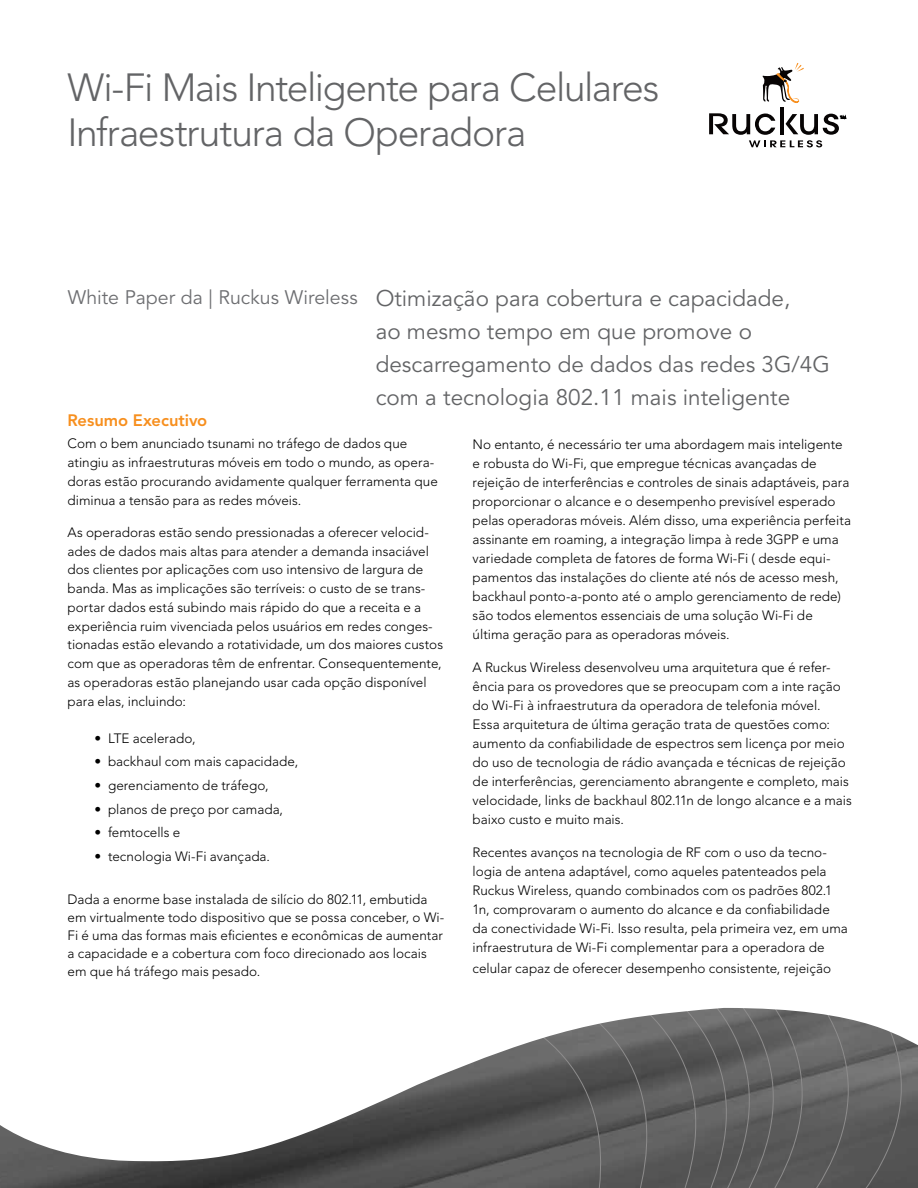
<style>
.page{position:relative;width:918px;height:1188px;background:#fff}
.page>*{position:absolute;margin:0;border:0;box-sizing:border-box;transform-origin:0 0}
.t1{font:300 39px/45.8px "Avenir LT Std";letter-spacing:-.03em;color:#636466}
.t2{font:22.5px/33px "Avenir LT Std";color:#636466}
.t3{font:19.5px "Avenir LT Std";color:#6d6e71}
.t4{font:800 16.5px "Avenir LT Std";letter-spacing:-.005em;color:#f78f1e}
.t5{font:300 13.5px/19px "Avenir LT Std";color:#000}
</style>
<div class="page">
<img style="left:0;top:1164px;width:447px;height:24px">
<svg style="left:447px;top:1164px;width:64px;height:24px;background:#5c5c5c"></svg>
<svg style="left:511px;top:1164px;width:55px;height:24px"></svg>
<div style="left:688px;top:1164px;width:230px;height:24px;background:#555"></div>
<svg style="left:0;top:1008px;width:918px;height:156px"></svg>
<svg style="left:762px;top:63px;width:42px;height:40px"></svg>
<hr style="left:780px;top:107px;width:3px;height:27px;background:#070404">
<svg style="left:709px;top:113px;width:137px;height:34px"></svg>
<h1 class="t1" style="left:67px;top:65px;width:594px">Wi-Fi Mais Inteligente para Celulares<br>Infraestrutura da Operadora</h1>
<h2 class="t2" style="left:376px;top:282px;width:456px">Otimização para cobertura e capacidade,<br>ao mesmo tempo em que promove o descarregamento de dados das redes 3G/4G com a tecnologia 802.11 mais inteligente</h2>
<p class="t5" style="left:473px;top:435px;width:380px">No entanto, é necessário ter uma abordagem mais inteligente e robusta do Wi-Fi, que empregue técnicas avançadas de rejeição de interferências e controles de sinais adaptáveis, para proporcionar o alcance e o desempenho previsível esperado pelas operadoras móveis. Além disso, uma experiência perfeita assinante em roaming, a integração limpa à rede 3GPP e uma variedade completa de fatores de forma Wi-Fi ( desde equi&shy;pamentos das instalações do cliente até nós de acesso mesh, backhaul ponto-a-ponto até o amplo gerenciamento de rede) são todos elementos essenciais de uma solução Wi-Fi de última geração para as operadoras móveis.</p>
<p class="t5" style="left:473px;top:658px;width:381px">A Ruckus Wireless desenvolveu uma arquitetura que é refer&shy;ência para os provedores que se preocupam com a inte ração do Wi-Fi à infraestrutura da operadora de telefonia móvel.<br>Essa arquitetura de última geração trata de questões como: aumento da confiabilidade de espectros sem licença por meio do uso de tecnologia de rádio avançada e técnicas de rejeição de interferências, gerenciamento abrangente e completo, mais velocidade, links de backhaul 802.11n de longo alcance e a mais baixo custo e muito mais.</p>
<p class="t5" style="left:473px;top:843px;width:377px">Recentes avanços na tecnologia de RF com o uso da tecno&shy;logia de antena adaptável, como aqueles patenteados pela Ruckus Wireless, quando combinados com os padrões 802.1<br>1n, comprovaram o aumento do alcance e da confiabilidade da conectividade Wi-Fi. Isso resulta, pela primeira vez, em uma infraestrutura de Wi-Fi complementar para a operadora de</p>
<p class="t5" style="left:473px;top:959px;width:360px">celular capaz de oferecer desempenho consistente, rejeição</p>
<h3 class="t3" style="left:68px;top:286px;width:292px">White Paper da | Ruckus Wireless</h3>
<p class="t4" style="left:68px;top:411px;width:141px">Resumo Executivo</p>
<p class="t5" style="left:68px;top:434px;width:372px">Com o bem anunciado tsunami no tráfego de dados que atingiu as infraestruturas móveis em todo o mundo, as opera&shy;doras estão procurando avidamente qualquer ferramenta que diminua a tensão para as redes móveis.</p>
<p class="t5" style="left:68px;top:523px;width:377px">As operadoras estão sendo pressionadas a oferecer velocid&shy;ades de dados mais altas para atender a demanda insaciável dos clientes por aplicações com uso intensivo de largura de banda. Mas as implicações são terríveis: o custo de se trans&shy;portar dados está subindo mais rápido do que a receita e a experiência ruim vivenciada pelos usuários em redes conges&shy;tionadas estão elevando a rotatividade, um dos maiores custos com que as operadoras têm de enfrentar. Consequentemente, as operadoras estão planejando usar cada opção disponível para elas, incluindo:</p>
<p class="t5" style="left:94px;top:729px;width:103px">• LTE acelerado,</p>
<p class="t5" style="left:94px;top:752px;width:205px">• backhaul com mais capacidade,</p>
<p class="t5" style="left:94px;top:776px;width:176px">• gerenciamento de tráfego,</p>
<p class="t5" style="left:94px;top:800px;width:190px">• planos de preço por camada,</p>
<p class="t5" style="left:94px;top:823px;width:87px">• femtocells e</p>
<p class="t5" style="left:94px;top:847px;width:177px">• tecnologia Wi-Fi avançada.</p>
<p class="t5" style="left:68px;top:890px;width:378px;line-height:18px">Dada a enorme base instalada de silício do 802.11, embutida em virtualmente todo dispositivo que se possa conceber, o Wi-Fi é uma das formas mais eficientes e econômicas de aumentar a capacidade e a cobertura com foco direcionado aos locais em que há tráfego mais pesado.</p>
</div>
